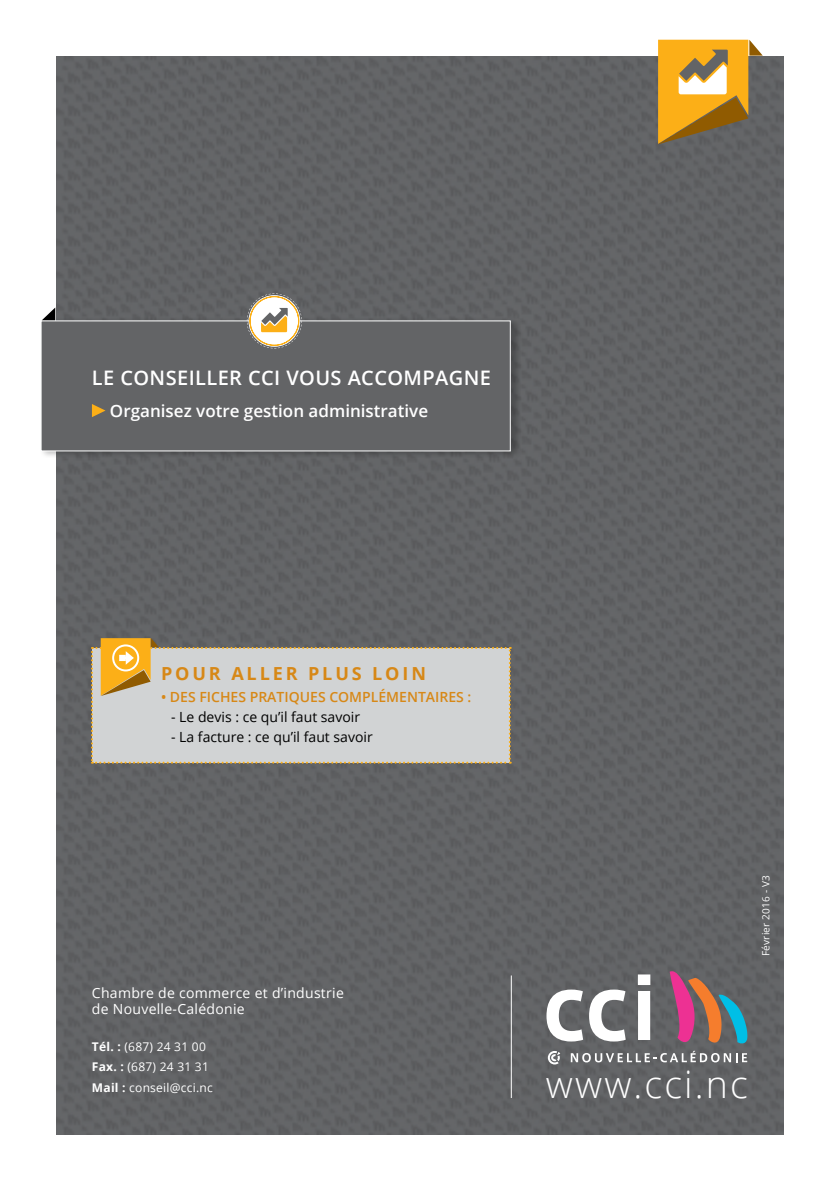
<style>
.page{position:relative;width:840px;height:1191px;background:#fff}
.page>*{position:absolute;margin:0;border:0;box-sizing:border-box;transform-origin:0 0}
.t1{font:300 37.4px "Open Sans";letter-spacing:.055em;color:#fff}
.t2{font:600 20px "Open Sans";letter-spacing:.02em;color:#fff}
.t3{font:700 18px "Open Sans";letter-spacing:.16em;color:#d78817}
.t4{font:600 17px "Open Sans";color:#fff}
.t5{font:14px "Open Sans";color:#000}
.t6{font:14px/16.8px "Open Sans";letter-spacing:.02em;color:#fff}
.t7{font:600 14px "Open Sans";color:#d78817}
.t8{font:12px/20px "Open Sans";letter-spacing:.02em;color:#fff}
.t9{font:10px "Open Sans";letter-spacing:.02em;color:#fff}
.s1{font-weight:700}
</style>
<div class="page">
<div style="left:57px;top:57px;width:725px;height:1077px;background:#626366"></div>
<hr style="left:510px;top:975px;width:1px;height:123px;background:#fff">
<svg style="left:546px;top:970px;width:201px;height:94px"></svg>
<svg style="left:657px;top:40px;width:105px;height:104px;background:#c29640"></svg>
<svg style="left:91px;top:638px;width:419px;height:125px;background:#cbc8c1"></svg>
<div style="left:40px;top:318px;width:480px;height:140px;background:#000;opacity:.24"></div>
<div style="left:41px;top:320px;width:469px;height:131px;background:#636466"></div>
<svg style="left:42px;top:308px;width:13px;height:12px"></svg>
<svg style="left:92px;top:404px;width:13px;height:13px"></svg>
<svg style="left:247px;top:293px;width:55px;height:55px"></svg>
<h2 class="t2" style="left:92px;top:364px;width:400px">LE CONSEILLER CCI VOUS ACCOMPAGNE</h2>
<p class="t4" style="left:110px;top:399px;width:319px">ORGANISEZ VOTRE GESTION ADMINISTRATIVE</p>
<p class="t3" style="left:161px;top:660px;width:266px">POU R ALLER P LU S LOIN</p>
<p class="t7" style="left:161px;top:687px;width:312px">• DES FICHES PRATIQUES COMPLÉMENTAIRES :</p>
<p class="t5" style="left:171px;top:707px;width:190px">- Le devis : ce qu’il faut savoir</p>
<p class="t5" style="left:171px;top:727px;width:203px">- La facture : ce qu’il faut savoir</p>
<p class="t6" style="left:92px;top:983px;width:253px">Chambre de commerce et d’industrie de Nouvelle-Calédonie</p>
<p class="t8" style="left:92px;top:1036px;width:122px"><span class="s1">TÉL. :</span> (687) 24 31 00<br><span class="s1">FAX. :</span> (687) 24 31 31<br><span class="s1">MAIL :</span> conseil@cci.nc</p>
<p class="t9" style="left:758px;top:956px;width:82px;rotate:-90deg">Février 2016 - V3</p>
<h1 class="t1" style="left:545px;top:1058px;width:203px">www.cci.nc</h1>
</div>
